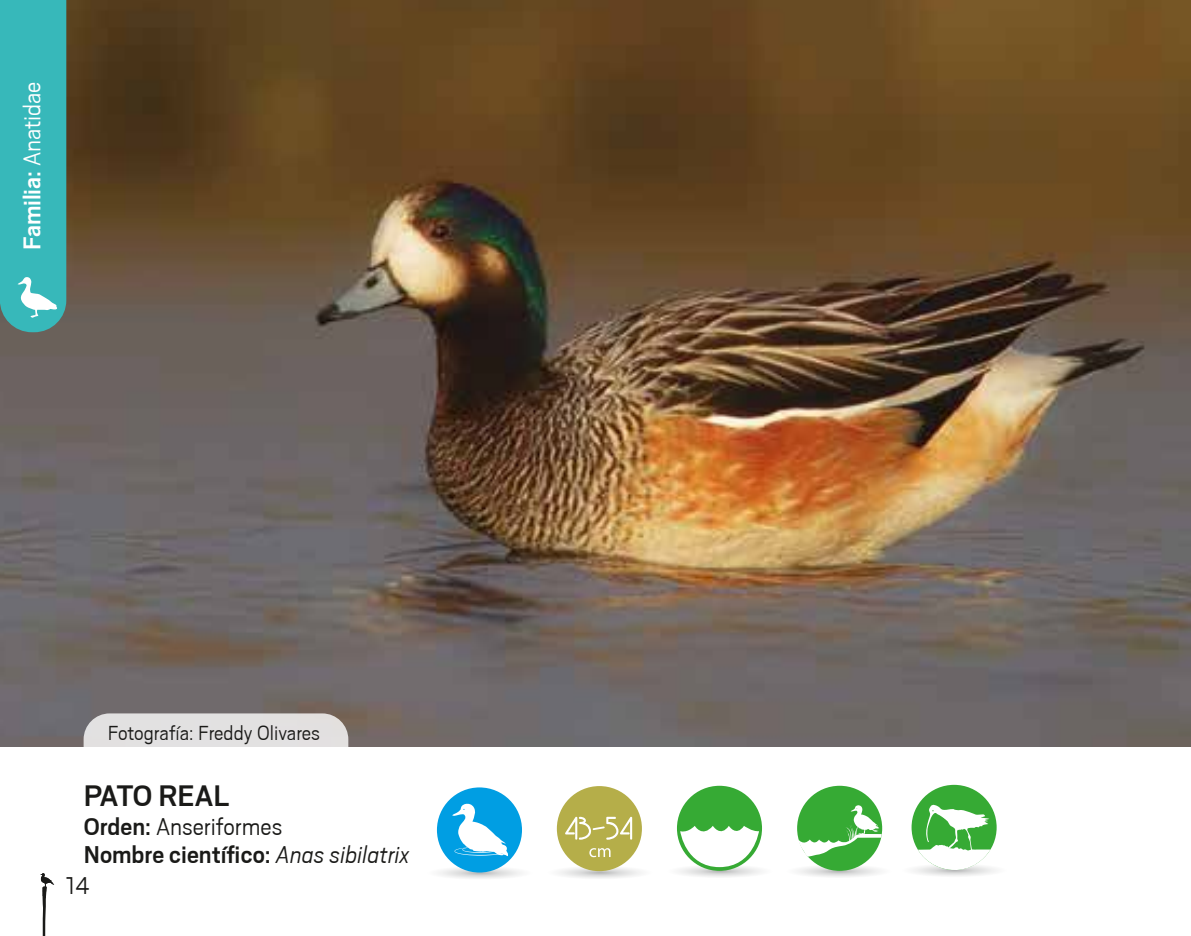
<style>
.page{position:relative;width:1191px;height:936px;background:#fff}
.page>*{position:absolute;margin:0;border:0;box-sizing:border-box;transform-origin:0 0}
.t1{font:700 33px "Scout";letter-spacing:-.015em;color:#1a1a18}
.t2{font:700 27px/28.5px "Scout";color:#1a1a18}
.t3{font:700 27px "Scout";letter-spacing:-.005em;color:#fff}
.t4{font:27px "Scout";color:#1a1a18}
.t5{font:22.5px "Scout";color:#1a1a18}
.s1{font-weight:400}
.s2{font-weight:400;font-style:italic}
</style>
<div class="page">
<svg style="left:41px;top:873px;width:13px;height:62px"></svg>
<img style="left:0;top:0;width:1191px;height:746px">
<div style="left:84px;top:713px;width:264px;height:34px;background:#e2e1e1"></div>
<div style="left:0;top:0;width:66px;height:332px;background:#37b8ba"></div>
<svg style="left:439px;top:865px;width:82px;height:14px"></svg>
<div style="left:437px;top:787px;width:85px;height:85px;background:#009ee3;border-radius:50%"></div>
<svg style="left:452px;top:803px;width:56px;height:53px"></svg>
<div style="left:677px;top:785px;width:85px;height:85px;background:#36aa34;border-radius:50%"></div>
<svg style="left:677px;top:825px;width:85px;height:52px"></svg>
<svg style="left:798px;top:863px;width:82px;height:14px"></svg>
<div style="left:797px;top:785px;width:85px;height:85px;background:#36aa34;border-radius:50%"></div>
<svg style="left:798px;top:805px;width:83px;height:51px"></svg>
<div style="left:911px;top:784px;width:85px;height:85px;background:#36aa34;border-radius:50%"></div>
<svg style="left:911px;top:804px;width:86px;height:72px"></svg>
<svg style="left:559px;top:865px;width:82px;height:13px"></svg>
<div style="left:557px;top:786px;width:85px;height:85px;background:#b5ae49;border-radius:50%"></div>
<svg style="left:565px;top:816px;width:67px;height:23px"></svg>
<svg style="left:589px;top:848px;width:21px;height:9px"></svg>
<p class="t3" style="left:19px;top:250px;width:170px;rotate:-90deg">Familia: <span class="s1">Anatidae</span></p>
<p class="t5" style="left:108px;top:722px;width:214px">Fotografía: Freddy Olivares</p>
<p class="t1" style="left:84px;top:780px;width:147px">PATO REAL</p>
<p class="t2" style="left:84px;top:812px;width:328px">Orden: <span class="s1">Anseriformes<br></span>Nombre científico: <span class="s2">Anas sibilatrix</span></p>
<p class="t4" style="left:65px;top:872px;width:26px">14</p>
</div>
